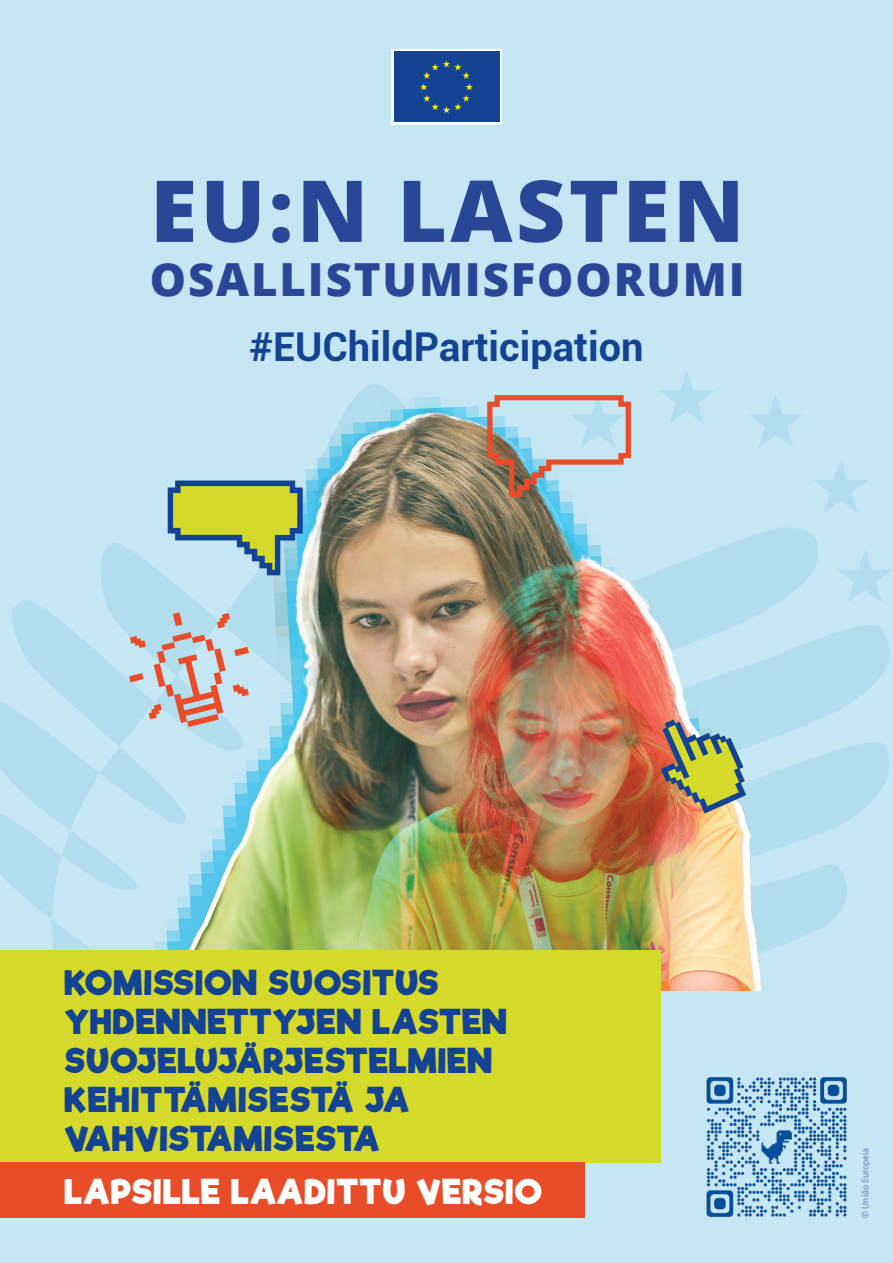
<style>
.page{position:relative;width:893px;height:1263px;background:#c5e6f3}
.page>*{position:absolute;margin:0;border:0;box-sizing:border-box;transform-origin:0 0}
.t1{font:800 85.5px "Open Sans";letter-spacing:.04em;color:#294697}
.t2{font:800 45.6px "Open Sans";letter-spacing:.04em;color:#294697}
.EUChildParticipation_roboto{font:700 39.75px "Roboto";color:#134392}
.t3{font:700 33px/39px "Riffic";color:#134392}
.t4{font:700 33px "Riffic";color:#fff}
.image_copyright{font:9px "Roboto";color:#7883bd}
</style>
<div class="page">
<svg style="left:51px;top:920px;width:76px;height:31px"></svg>
<svg style="left:660px;top:603px;width:230px;height:426px"></svg>
<svg style="left:685px;top:371px;width:207px;height:232px"></svg>
<img style="left:127px;top:377px;width:639px;height:614px">
<svg style="left:487px;top:395px;width:144px;height:102px"></svg>
<svg style="left:0;top:480px;width:303px;height:439px"></svg>
<svg style="left:660px;top:719px;width:86px;height:94px;background:#a4a370"></svg>
<div style="left:0;top:951px;width:660px;height:212px;background:#d5da2a"></div>
<div style="left:0;top:1163px;width:585px;height:55px;background:#e94c28"></div>
<img style="left:706px;top:1077px;width:141px;height:140px">
<svg style="left:391px;top:49px;width:111px;height:76px;background:#315b9a"></svg>
<p class="t1" style="left:150px;top:146px;width:596px">EU:N LASTEN</p>
<p class="t2" style="left:150px;top:245px;width:596px">OSALLISTUMISFOORUMI</p>
<p class="EUChildParticipation_roboto" style="left:249px;top:319px;width:396px">#EUChildParticipation</p>
<p class="t3" style="left:64px;top:963px;width:445px">KOMISSION SUOSITUS<br>YHDENNETTYJEN LASTEN<br>SUOJELUJÄRJESTELMIEN<br>KEHITTÄMISESTÄ JA<br>VAHVISTAMISESTA</p>
<p class="t4" style="left:64px;top:1171px;width:480px">LAPSILLE LAADITTU VERSIO</p>
<p class="image_copyright" style="left:859px;top:1218px;width:72px;rotate:-90deg">© União Europeia</p>
</div>
